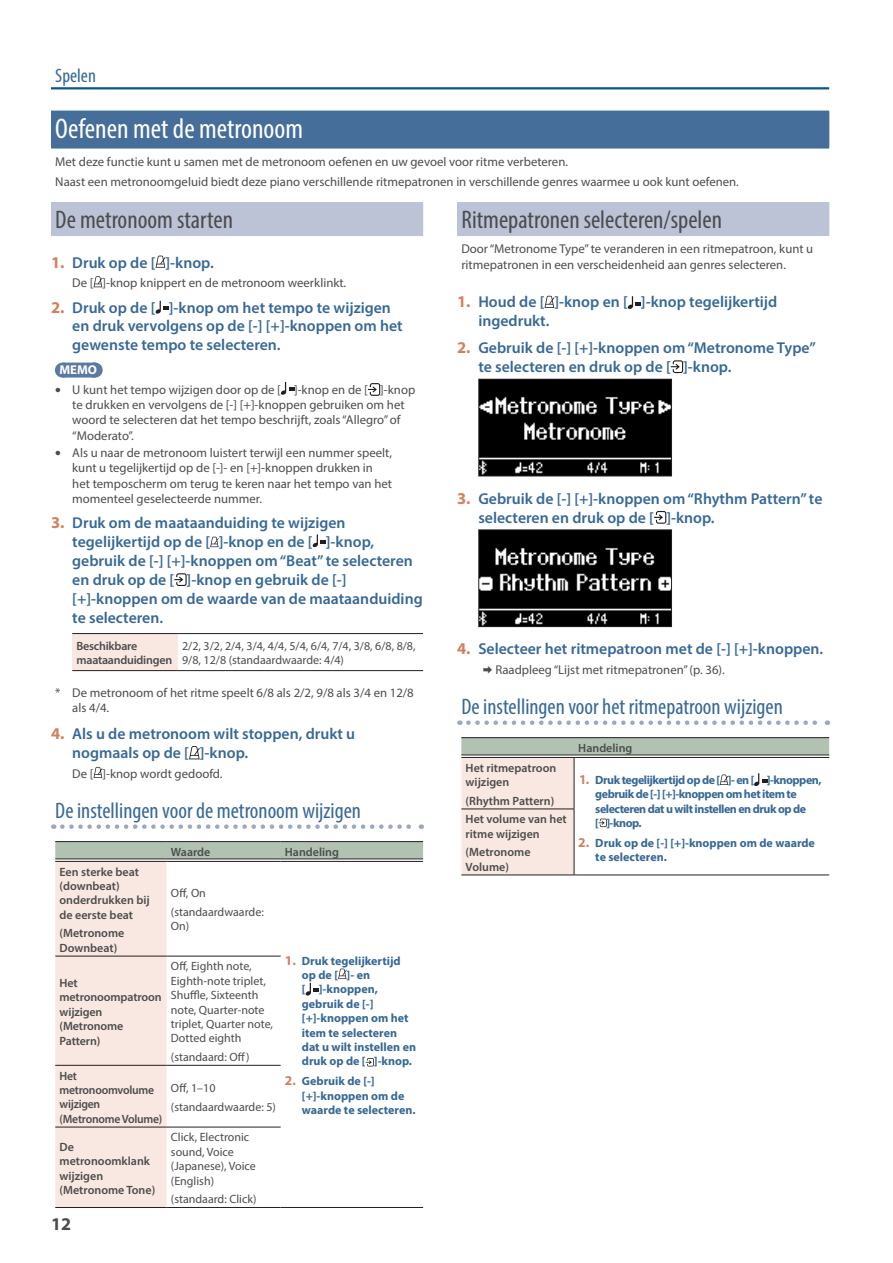
<style>
.page{position:relative;width:893px;height:1263px;background:#fff}
.page>*{position:absolute;margin:0;border:0;box-sizing:border-box;transform-origin:0 0}
.t1{font:condensed 28.5px "Myriad Pro";color:#fff}
.t2{font:condensed 25.5px "Myriad Pro";color:#4b4c4d}
.t3{font:condensed 22.5px "Myriad Pro";color:#376896}
.t4{font:condensed 19.5px "Myriad Pro";color:#376896}
.t5{font:700 18px "Myriad Pro";color:#4b4c4d}
.t6{font:600 15.75px/18.9px "Myriad Pro";color:#376896}
.t7{font:12.75px/15.3px "Myriad Pro";color:#4b4c4d}
.t8{font:12px/14.4px "Myriad Pro";color:#4b4c4d}
.t9{font:600 12px/14.4px "Myriad Pro";color:#4b4c4d}
.t10{font:700 12px/14.4px "Myriad Pro";color:#376896}
.t11{font:700 12px/14.4px "Myriad Pro";letter-spacing:-.04em;color:#376896}
.t12{font:600 12px/14.4px "Myriad Pro";letter-spacing:-.02em;color:#4b4c4d}
.s1{font-weight:700;font-size:16.5px;color:#d3805c}
.s2{font-weight:700;color:#fff}
.s3{font-family:"Roland Owners Manual 01 rev 2"}
.s4{font-size:13.5px;color:#d3805c}
</style>
<div class="page">
<hr style="left:51px;top:87px;width:778px;height:2px;background:#05588a">
<div style="left:51px;top:111px;width:778px;height:36px;background:#466e9a"></div>
<div style="left:51px;top:113px;width:778px;height:36px;background:#466e9a"></div>
<div style="left:51px;top:203px;width:372px;height:33px;background:#bcc3d6"></div>
<div style="left:51px;top:202px;width:372px;height:33px;background:#bcc3d6"></div>
<div style="left:62px;top:363px;width:32px;height:15px;background:#5c79a2"></div>
<svg style="left:78px;top:363px;width:17px;height:15px"></svg>
<svg style="left:62px;top:824px;width:360px;height:5px"></svg>
<svg style="left:156px;top:256px;width:9px;height:12px"></svg>
<svg style="left:94px;top:276px;width:8px;height:11px"></svg>
<svg style="left:155px;top:301px;width:14px;height:13px"></svg>
<svg style="left:281px;top:382px;width:13px;height:13px"></svg>
<svg style="left:368px;top:383px;width:12px;height:13px"></svg>
<svg style="left:210px;top:537px;width:9px;height:10px"></svg>
<svg style="left:312px;top:534px;width:14px;height:13px"></svg>
<svg style="left:174px;top:573px;width:13px;height:13px"></svg>
<div style="left:72px;top:633px;width:106px;height:38px;background:#f9e8e1"></div>
<hr style="left:72px;top:670px;width:106px;height:1px;background:#231f20">
<hr style="left:178px;top:670px;width:245px;height:1px;background:#231f20">
<hr style="left:72px;top:633px;width:106px;height:1px;background:#231f20">
<hr style="left:178px;top:633px;width:245px;height:1px;background:#231f20">
<svg style="left:189px;top:746px;width:11px;height:13px"></svg>
<svg style="left:94px;top:767px;width:8px;height:11px"></svg>
<hr style="left:55px;top:841px;width:112px;height:1px;background:#231f20">
<hr style="left:167px;top:841px;width:114px;height:1px;background:#231f20">
<hr style="left:281px;top:841px;width:142px;height:1px;background:#231f20">
<hr style="left:55px;top:1207px;width:112px;height:1px;background:#231f20">
<hr style="left:167px;top:1207px;width:114px;height:1px;background:#231f20">
<hr style="left:281px;top:1207px;width:142px;height:1px;background:#231f20">
<svg style="left:55px;top:842px;width:368px;height:365px"></svg>
<div style="left:457px;top:203px;width:372px;height:33px;background:#bcc3d6"></div>
<div style="left:457px;top:202px;width:372px;height:33px;background:#bcc3d6"></div>
<svg style="left:468px;top:720px;width:360px;height:5px"></svg>
<svg style="left:544px;top:296px;width:10px;height:12px"></svg>
<svg style="left:627px;top:296px;width:14px;height:13px"></svg>
<svg style="left:478px;top:360px;width:205px;height:117px"></svg>
<svg style="left:478px;top:511px;width:194px;height:116px"></svg>
<hr style="left:461px;top:737px;width:113px;height:1px;background:#231f20">
<hr style="left:574px;top:737px;width:255px;height:1px;background:#231f20">
<hr style="left:461px;top:875px;width:113px;height:1px;background:#231f20">
<hr style="left:574px;top:875px;width:255px;height:1px;background:#231f20">
<svg style="left:461px;top:738px;width:368px;height:137px"></svg>
<h3 class="t4" style="left:55px;top:64px;width:42px">Spelen</h3>
<h1 class="t1" style="left:55px;top:111px;width:249px">Oefenen met de metronoom</h1>
<p class="t7" style="left:55px;top:152px;width:685px;line-height:19.5px">Met deze functie kunt u samen met de metronoom oefenen en uw gevoel voor ritme verbeteren.<br>Naast een metronoomgeluid biedt deze piano verschillende ritmepatronen in verschillende genres waarmee u ook kunt oefenen.</p>
<h2 class="t2" style="left:55px;top:204px;width:179px">De metronoom starten</h2>
<p class="t6" style="left:51px;top:253px;width:164px"><span class="s1">1.</span> Druk op de [ ]-knop.</p>
<p class="t7" style="left:72px;top:275px;width:275px">De [ ]-knop knippert en de metronoom weerklinkt.</p>
<p class="t6" style="left:72px;top:297px;width:332px;text-indent:-21px"><span class="s1">2.</span> Druk op de [ ]-knop om het tempo te wijzigen en druk vervolgens op de [-] [+]-knoppen om het gewenste tempo te selecteren.</p>
<p class="t7" style="left:55px;top:360px;width:361px;line-height:19.5px;text-indent:4px"><span class="s2">MEMO<br></span><span class="s3">¹</span> U kunt het tempo wijzigen door op de [ ]-knop en de [ ]-knop</p>
<p class="t7" style="left:72px;top:397px;width:334px">te drukken en vervolgens de [-] [+]-knoppen gebruiken om het woord te selecteren dat het tempo beschrijft, zoals “Allegro” of “Moderato”.</p>
<p class="t7" style="left:72px;top:445px;width:321px;text-indent:-17px"><span class="s3">¹</span> Als u naar de metronoom luistert terwijl een nummer speelt, kunt u tegelijkertijd op de [-]- en [+]-knoppen drukken in het temposcherm om terug te keren naar het tempo van het momenteel geselecteerde nummer.</p>
<p class="t6" style="left:72px;top:513px;width:352px;text-indent:-21px"><span class="s1">3.</span> Druk om de maataanduiding te wijzigen tegelijkertijd op de [ ]-knop en de [ ]-knop, gebruik de [-] [+]-knoppen om “Beat” te selecteren en druk op de [ ]-knop en gebruik de [-] [+]-knoppen om de waarde van de maataanduiding te selecteren.</p>
<p class="t12" style="left:77px;top:638px;width:97px">Beschikbare maataanduidingen</p>
<p class="t8" style="left:182px;top:638px;width:235px">2/2, 3/2, 2/4, 3/4, 4/4, 5/4, 6/4, 7/4, 3/8, 6/8, 8/8,<br>9/8, 12/8 (standaardwaarde: 4/4)</p>
<p class="t7" style="left:72px;top:685px;width:343px;text-indent:-17px">* De metronoom of het ritme speelt 6/8 als 2/2, 9/8 als 3/4 en 12/8 als 4/4.</p>
<p class="t6" style="left:72px;top:724px;width:284px;text-indent:-21px"><span class="s1">4.</span> Als u de metronoom wilt stoppen, drukt u nogmaals op de [ ]-knop.</p>
<p class="t7" style="left:72px;top:766px;width:152px">De [ ]-knop wordt gedoofd.</p>
<h3 class="t3" style="left:55px;top:797px;width:307px">De instellingen voor de metronoom wijzigen</h3>
<p class="t9" style="left:171px;top:844px;width:41px">Waarde</p>
<p class="t9" style="left:285px;top:844px;width:56px">Handeling</p>
<p class="t9" style="left:60px;top:864px;width:92px">Een sterke beat (downbeat) onderdrukken bij de eerste beat</p>
<p class="t9" style="left:60px;top:926px;width:66px">(Metronome<br>Downbeat)</p>
<h2 class="t2" style="left:461px;top:204px;width:262px">Ritmepatronen selecteren/spelen</h2>
<p class="t7" style="left:461px;top:241px;width:353px">Door “Metronome Type” te veranderen in een ritmepatroon, kunt u ritmepatronen in een verscheidenheid aan genres selecteren.</p>
<p class="t6" style="left:478px;top:292px;width:300px;text-indent:-21px"><span class="s1">1.</span> Houd de [ ]-knop en [ ]-knop tegelijkertijd ingedrukt.</p>
<p class="t6" style="left:478px;top:338px;width:339px;text-indent:-21px"><span class="s1">2.</span> Gebruik de [-] [+]-knoppen om “Metronome Type” te selecteren en druk op de [ ]-knop.</p>
<p class="t6" style="left:478px;top:489px;width:346px;text-indent:-21px"><span class="s1">3.</span> Gebruik de [-] [+]-knoppen om “Rhythm Pattern” te selecteren en druk op de [ ]-knop.</p>
<p class="t6" style="left:457px;top:639px;width:368px"><span class="s1">4.</span> Selecteer het ritmepatroon met de [-] [+]-knoppen.</p>
<p class="t7" style="left:483px;top:662px;width:244px"><span class="s3">Ø</span> Raadpleeg “Lijst met ritmepatronen” (p. 36).</p>
<h3 class="t3" style="left:461px;top:693px;width:323px">De instellingen voor het ritmepatroon wijzigen</h3>
<p class="t9" style="left:578px;top:740px;width:56px">Handeling</p>
<p class="t9" style="left:466px;top:760px;width:92px">Het ritmepatroon wijzigen</p>
<p class="t9" style="left:466px;top:793px;width:90px">(Rhythm Pattern)</p>
<p class="t11" style="left:595px;top:772px;width:228px;text-indent:-16px"><span class="s4">1.</span> Druk tegelijkertijd op de [ ]- en [ ]-knoppen, gebruik de [-] [+]-knoppen om het item te selecteren dat u wilt instellen en druk op de<br>[ ]-knop.</p>
<p class="t10" style="left:595px;top:835px;width:221px;text-indent:-17px"><span class="s4">2.</span> Druk op de [-] [+]-knoppen om de waarde te selecteren.</p>
<p class="t9" style="left:466px;top:812px;width:103px">Het volume van het ritme wijzigen</p>
<p class="t9" style="left:466px;top:845px;width:66px">(Metronome<br>Volume)</p>
<p class="t8" style="left:171px;top:884px;width:94px;line-height:18.6px">Off, On (standaardwaarde:</p>
<p class="t8" style="left:171px;top:919px;width:20px">On)</p>
<p class="t9" style="left:60px;top:975px;width:104px">Het metronoompatroon wijzigen (Metronome<br>Pattern)</p>
<p class="t8" style="left:171px;top:959px;width:104px">Off, Eighth note,<br>Eighth-note triplet,<br>Shuffle, Sixteenth note, Quarter-note triplet, Quarter note,<br>Dotted eighth</p>
<p class="t8" style="left:171px;top:1050px;width:80px">(standaard: Off)</p>
<p class="t12" style="left:60px;top:1068px;width:104px">Het metronoomvolume wijzigen (Metronome Volume)</p>
<p class="t8" style="left:171px;top:1078px;width:107px;line-height:18.6px">Off, 1–10 (standaardwaarde: 5)</p>
<p class="t9" style="left:60px;top:1139px;width:97px">De metronoomklank wijzigen (Metronome Tone)</p>
<p class="t8" style="left:171px;top:1130px;width:86px">Click, Electronic sound, Voice (Japanese), Voice (English)</p>
<p class="t8" style="left:171px;top:1192px;width:87px">(standaard: Click)</p>
<h3 class="t5" style="left:51px;top:1212px;width:21px">12</h3>
<p class="t10" style="left:302px;top:953px;width:116px;text-indent:-17px"><span class="s4">1.</span> Druk tegelijkertijd op de [ ]- en<br>[ ]-knoppen, gebruik de [-] [+]-knoppen om het item te selecteren dat u wilt instellen en druk op de [ ]-knop.</p>
<p class="t10" style="left:302px;top:1074px;width:115px;text-indent:-17px"><span class="s4">2.</span> Gebruik de [-] [+]-knoppen om de waarde te selecteren.</p>
</div>
